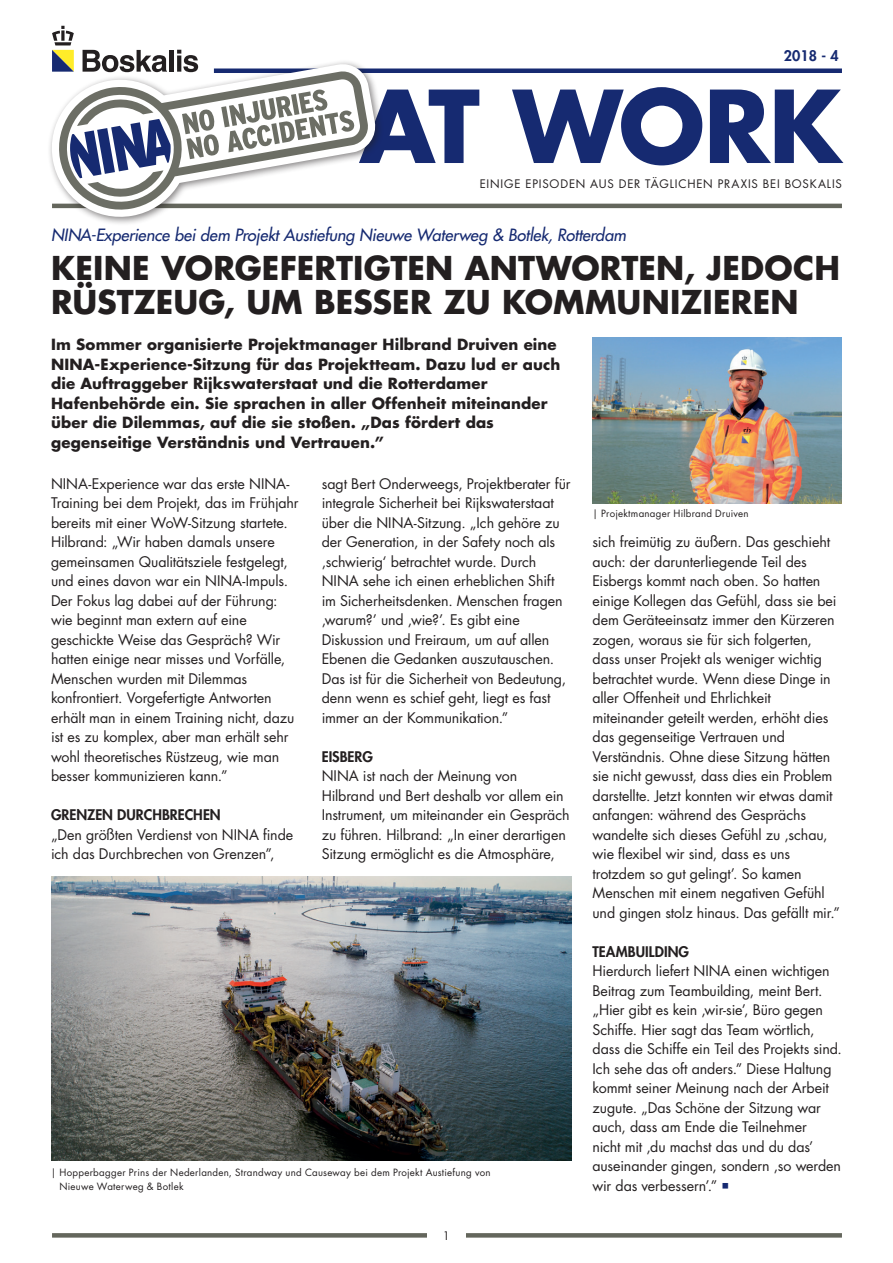
<style>
.page{position:relative;width:893px;height:1263px;background:#fff}
.page>*{position:absolute;margin:0;border:0;box-sizing:border-box;transform-origin:0 0}
.t1{font:700 97.35px "Futura Std";letter-spacing:-.025em;color:#162a71}
.t2{font:700 31.95px/34.5px "Futura Std";letter-spacing:.005em;color:#231f20}
.t3{font:italic 500 16.5px "Futura Std";letter-spacing:-.005em;color:#162a71}
.t4{font:700 15px/19.5px "Futura Std";letter-spacing:.01em;color:#231f20}
.t5{font:14.25px/19.5px "Futura Std";letter-spacing:-.005em;color:#231f20}
.t6{font:800 14.25px "Futura Std";color:#231f20}
.t7{font:800 14.25px "Futura Std";color:#162a71}
.t8{font:11.4px "Futura Std";letter-spacing:.07em;color:#231f20}
.t9{font:9.75px/13.5px "Futura Std";letter-spacing:.025em;color:#231f20}
.s1{color:#162a71}
</style>
<div class="page">
<div style="left:214px;top:68px;width:628px;height:5px;background:#162a71"></div>
<hr style="left:52px;top:204px;width:790px;height:4px;background:#64665c">
<svg style="left:52px;top:1233px;width:790px;height:4px;background:#686a61"></svg>
<div style="left:47px;top:59px;width:338px;height:167px;background:#231f20;opacity:.55"></div>
<svg style="left:52px;top:64px;width:323px;height:153px"></svg>
<svg style="left:52px;top:26px;width:317px;height:186px"></svg>
<div style="left:427px;top:1222px;width:38px;height:26px;background:#fff"></div>
<img style="left:51px;top:876px;width:520px;height:285px">
<img style="left:592px;top:338px;width:250px;height:166px">
<p class="t7" style="left:784px;top:46px;width:56px">2018 - 4</p>
<h1 class="t1" style="left:359px;top:62px;width:484px">AT WORK</h1>
<p class="t8" style="left:480px;top:177px;width:364px">EINIGE EPISODEN AUS DER TÄGLICHEN PRAXIS BEI BOSKALIS</p>
<p class="t3" style="left:51px;top:224px;width:576px">NINA-Experience bei dem Projekt Austiefung Nieuwe Waterweg &amp; Botlek, Rotterdam</p>
<h2 class="t2" style="left:51px;top:250px;width:791px">KEINE VORGEFERTIGTEN ANTWORTEN, JEDOCH<br>RÜSTZEUG, UM BESSER ZU KOMMUNIZIEREN</h2>
<p class="t4" style="left:51px;top:335px;width:511px">Im Sommer organisierte Projektmanager Hilbrand Druiven eine NINA-Experience-Sitzung für das Projektteam. Dazu lud er auch die Auftraggeber Rijkswaterstaat und die Rotterdamer Hafenbehörde ein. Sie sprachen in aller Offenheit miteinander über die Dilemmas, auf die sie stoßen. „Das fördert das gegenseitige Verständnis und Vertrauen.”</p>
<p class="t5" style="left:51px;top:474px;width:249px">NINA-Experience war das erste NINA-Training bei dem Projekt, das im Frühjahr bereits mit einer WoW-Sitzung startete.<br>Hilbrand: „Wir haben damals unsere gemeinsamen Qualitätsziele festgelegt, und eines davon war ein NINA-Impuls.<br>Der Fokus lag dabei auf der Führung: wie beginnt man extern auf eine geschickte Weise das Gespräch? Wir hatten einige near misses und Vorfälle, Menschen wurden mit Dilemmas konfrontiert. Vorgefertigte Antworten erhält man in einem Training nicht, dazu ist es zu komplex, aber man erhält sehr wohl theoretisches Rüstzeug, wie man besser kommunizieren kann.”</p>
<p class="t6" style="left:51px;top:806px;width:171px">GRENZEN DURCHBRECHEN</p>
<p class="t5" style="left:51px;top:825px;width:244px">„Den größten Verdienst von NINA finde ich das Durchbrechen von Grenzen”,</p>
<p class="t5" style="left:322px;top:474px;width:250px">sagt Bert Onderweegs, Projektberater für integrale Sicherheit bei Rijkswaterstaat über die NINA-Sitzung. „Ich gehöre zu der Generation, in der Safety noch als ‚schwierig‘ betrachtet wurde. Durch NINA sehe ich einen erheblichen Shift im Sicherheitsdenken. Menschen fragen ‚warum?’ und ‚wie?’. Es gibt eine Diskussion und Freiraum, um auf allen Ebenen die Gedanken auszutauschen.<br>Das ist für die Sicherheit von Bedeutung, denn wenn es schief geht, liegt es fast immer an der Kommunikation.”</p>
<p class="t6" style="left:322px;top:748px;width:53px">EISBERG</p>
<p class="t5" style="left:322px;top:766px;width:249px">NINA ist nach der Meinung von Hilbrand und Bert deshalb vor allem ein Instrument, um miteinander ein Gespräch zu führen. Hilbrand: „In einer derartigen Sitzung ermöglicht es die Atmosphäre,</p>
<p class="t9" style="left:59px;top:1166px;width:433px;text-indent:-9px">| Hopperbagger Prins der Nederlanden, Strandway und Causeway bei dem Projekt Austiefung von<br>Nieuwe Waterweg &amp; Botlek</p>
<p class="t8" style="left:443px;top:1228px;width:9px">1</p>
<p class="t9" style="left:592px;top:507px;width:158px">| Projektmanager Hilbrand Druiven</p>
<p class="t5" style="left:592px;top:533px;width:249px">sich freimütig zu äußern. Das geschieht auch: der darunterliegende Teil des Eisbergs kommt nach oben. So hatten einige Kollegen das Gefühl, dass sie bei dem Geräteeinsatz immer den Kürzeren zogen, woraus sie für sich folgerten, dass unser Projekt als weniger wichtig betrachtet wurde. Wenn diese Dinge in aller Offenheit und Ehrlichkeit miteinander geteilt werden, erhöht dies das gegenseitige Vertrauen und Verständnis. Ohne diese Sitzung hätten sie nicht gewusst, dass dies ein Problem darstellte. Jetzt konnten wir etwas damit anfangen: während des Gesprächs wandelte sich dieses Gefühl zu ‚schau, wie flexibel wir sind, dass es uns trotzdem so gut gelingt’. So kamen Menschen mit einem negativen Gefühl und gingen stolz hinaus. Das gefällt mir.”</p>
<p class="t6" style="left:592px;top:943px;width:98px">TEAMBUILDING</p>
<p class="t5" style="left:592px;top:961px;width:251px">Hierdurch liefert NINA einen wichtigen Beitrag zum Teambuilding, meint Bert. „Hier gibt es kein ‚wir-sie’, Büro gegen Schiffe. Hier sagt das Team wörtlich, dass die Schiffe ein Teil des Projekts sind.<br>Ich sehe das oft anders.” Diese Haltung kommt seiner Meinung nach der Arbeit zugute. „Das Schöne der Sitzung war auch, dass am Ende die Teilnehmer<br>nicht mit ‚du machst das und du das’ auseinander gingen, sondern ,so werden wir das verbessern’.” <span class="s1">○</span></p>
</div>
